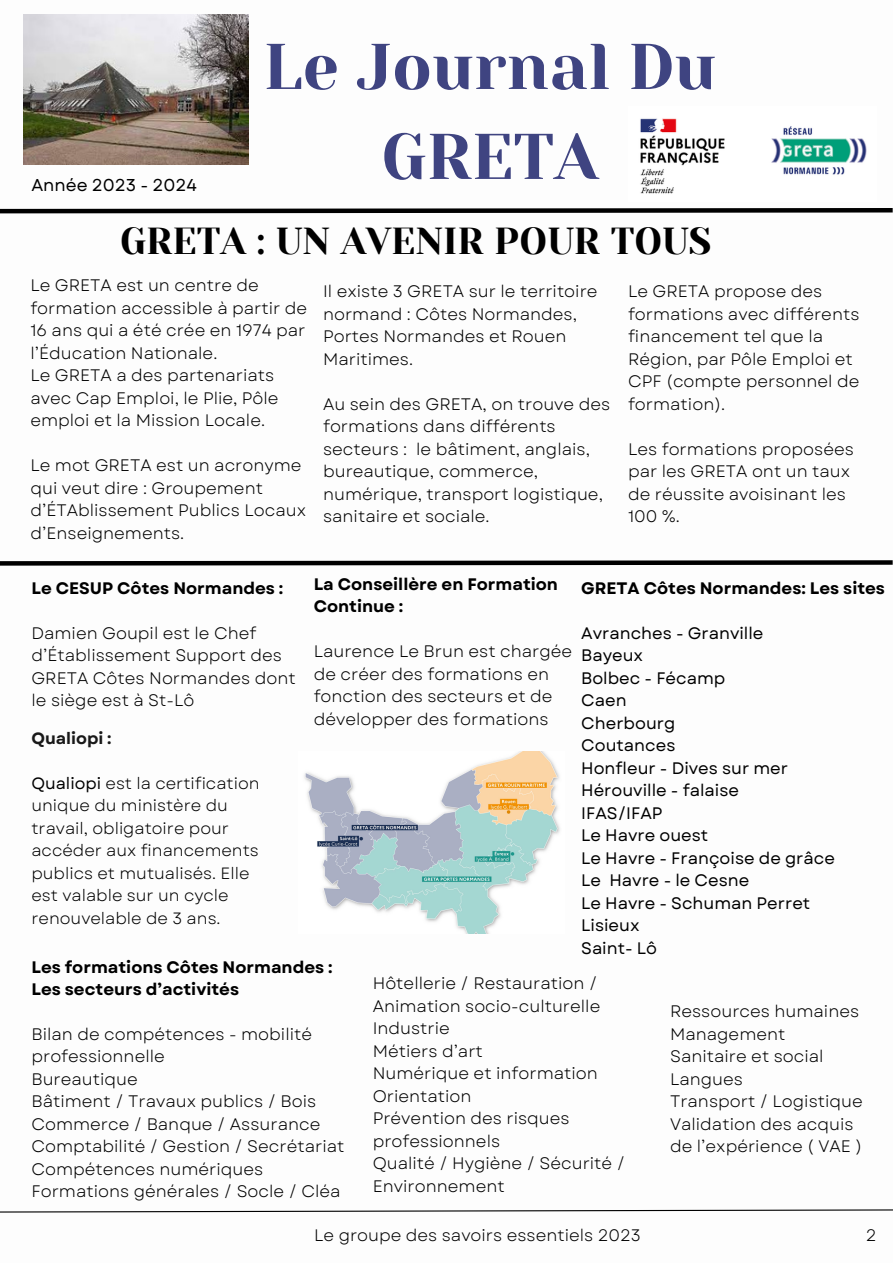
<style>
.page{position:relative;width:893px;height:1264px;background:#fff}
.page>*{position:absolute;margin:0;border:0;box-sizing:border-box;transform-origin:0 0}
.t1{font:64.5px/89.8px "Yeseva One";color:#3f4481;text-align:center}
.t2{font:37.5px "Yeseva One";color:#000}
.t3{font:17.1px "Garet";color:#000}
.t4{font:16.65px/22.5px "Garet";color:#000}
.t5{font:16.65px "Garet";color:#000}
.t6{font:700 16.65px "Garet";color:#000}
.t7{font:16.35px/22.5px "Garet";color:#000}
.t8{font:700 16.35px "Garet";color:#191919}
.s1{font-style:inherit}
</style>
<div class="page">
<svg style="left:0;top:1209px;width:892px;height:4px"></svg>
<img style="left:640px;top:118px;width:227px;height:76px">
<img style="left:304px;top:751px;width:256px;height:182px">
<svg style="left:0;top:208px;width:892px;height:6px;background:#3e3e3e"></svg>
<img style="left:23px;top:14px;width:225px;height:150px">
<svg style="left:0;top:560px;width:892px;height:6px;background:#3e3e3e"></svg>
<p class="t3" style="left:31px;top:173px;width:167px">Année 2023 - 2024</p>
<p class="t1" style="left:263px;top:22px;width:454px">Le Journal Du<br>GRETA</p>
<p class="t2" style="left:120px;top:220px;width:592px">GRETA : UN AVENIR POUR TOUS</p>
<p class="t4" style="left:30px;top:274px;width:278px">Le GRETA est un centre de formation accessible à partir de<br>16 ans qui a été crée en 1974 par l’Éducation Nationale.</p>
<p class="t4" style="left:30px;top:364px;width:250px">Le GRETA a des partenariats avec Cap Emploi, le Plie, Pôle emploi et la Mission Locale.</p>
<p class="t4" style="left:30px;top:454px;width:277px">Le mot GRETA est un acronyme qui veut dire : Groupement d’ÉTAblissement Publics Locaux d’Enseignements.</p>
<p class="t4" style="left:323px;top:280px;width:276px">Il existe 3 GRETA sur le territoire normand : Côtes Normandes,<br>Portes Normandes et Rouen<br>Maritimes.</p>
<p class="t4" style="left:323px;top:392px;width:289px">Au sein des GRETA, on trouve des formations dans différents secteurs : le bâtiment, anglais, bureautique, commerce, numérique, transport logistique, sanitaire et sociale.</p>
<p class="t4" style="left:628px;top:280px;width:233px">Le GRETA propose des formations avec différents financement tel que la<br>Région, par Pôle Emploi et<br>CPF (compte personnel de formation).</p>
<p class="t4" style="left:628px;top:437px;width:227px">Les formations proposées par les GRETA ont un taux de réussite avoisinant les<br>100 %.</p>
<p class="t6" style="left:314px;top:572px;width:246px">La Conseillère en Formation</p>
<p class="t6" style="left:581px;top:576px;width:305px">GRETA Côtes Normandes: Les sites</p>
<p class="t6" style="left:314px;top:594px;width:91px">Continue :</p>
<p class="t4" style="left:314px;top:640px;width:260px">Laurence Le Brun est chargée de créer des formations en fonction des secteurs et de développer des formations</p>
<p class="t6" style="left:31px;top:576px;width:253px">Le CESUP Côtes Normandes :</p>
<p class="t4" style="left:31px;top:621px;width:266px">Damien Goupil est le Chef d’Établissement Support des<br>GRETA Côtes Normandes dont le siège est à St-Lô</p>
<p class="t5" style="left:581px;top:621px;width:184px">Avranches - Granville</p>
<p class="t5" style="left:581px;top:643px;width:63px">Bayeux</p>
<p class="t5" style="left:581px;top:666px;width:146px">Bolbec - Fécamp</p>
<p class="t5" style="left:581px;top:688px;width:47px">Caen</p>
<p class="t5" style="left:581px;top:711px;width:96px">Cherbourg</p>
<p class="t5" style="left:581px;top:733px;width:96px">Coutances</p>
<p class="t5" style="left:581px;top:756px;width:208px">Honfleur - Dives sur mer</p>
<p class="t5" style="left:581px;top:778px;width:159px">Hérouville - falaise</p>
<p class="t5" style="left:581px;top:801px;width:83px">IFAS/IFAP</p>
<p class="t5" style="left:581px;top:823px;width:129px">Le Havre ouest</p>
<p class="t5" style="left:581px;top:845px;width:255px">Le Havre - Françoise de grâce</p>
<p class="t5" style="left:581px;top:868px;width:170px">Le Havre - le Cesne</p>
<p class="t5" style="left:581px;top:890px;width:230px">Le Havre - Schuman Perret</p>
<p class="t5" style="left:581px;top:913px;width:60px">Lisieux</p>
<p class="t5" style="left:581px;top:935px;width:77px">Saint- Lô</p>
<p class="t8" style="left:31px;top:726px;width:82px">Qualiopi :</p>
<p class="t7" style="left:31px;top:772px;width:230px"><span class="s1">Qualiopi</span> est la certification unique du ministère du travail, obligatoire pour accéder aux financements publics et mutualisés. Elle est valable sur un cycle renouvelable de 3 ans.</p>
<p class="t6" style="left:31px;top:954px;width:303px">Les formations Côtes Normandes :</p>
<p class="t6" style="left:31px;top:977px;width:209px">Les secteurs d’activités</p>
<p class="t4" style="left:31px;top:1022px;width:282px">Bilan de compétences - mobilité professionnelle</p>
<p class="t4" style="left:31px;top:1067px;width:108px">Bureautique</p>
<p class="t4" style="left:31px;top:1090px;width:286px">Bâtiment / Travaux publics / Bois</p>
<p class="t4" style="left:31px;top:1112px;width:290px">Commerce / Banque / Assurance</p>
<p class="t4" style="left:31px;top:1135px;width:314px">Comptabilité / Gestion / Secrétariat</p>
<p class="t4" style="left:31px;top:1157px;width:233px">Compétences numériques</p>
<p class="t4" style="left:31px;top:1180px;width:310px">Formations générales / Socle / Cléa</p>
<p class="t4" style="left:373px;top:972px;width:229px">Hôtellerie / Restauration /<br>Animation socio-culturelle</p>
<p class="t4" style="left:373px;top:1017px;width:79px">Industrie</p>
<p class="t4" style="left:373px;top:1039px;width:112px">Métiers d’art</p>
<p class="t4" style="left:373px;top:1062px;width:227px">Numérique et information</p>
<p class="t4" style="left:373px;top:1084px;width:100px">Orientation</p>
<p class="t4" style="left:373px;top:1107px;width:198px">Prévention des risques professionnels</p>
<p class="t4" style="left:373px;top:1152px;width:254px">Qualité / Hygiène / Sécurité /<br>Environnement</p>
<p class="t4" style="left:670px;top:1000px;width:191px">Ressources humaines</p>
<p class="t4" style="left:670px;top:1022px;width:117px">Management</p>
<p class="t4" style="left:670px;top:1045px;width:155px">Sanitaire et social</p>
<p class="t4" style="left:670px;top:1067px;width:74px">Langues</p>
<p class="t4" style="left:670px;top:1090px;width:194px">Transport / Logistique</p>
<p class="t4" style="left:670px;top:1112px;width:194px">Validation des acquis de l’expérience ( VAE )</p>
<p class="t4" style="left:314px;top:1223px;width:328px">Le groupe des savoirs essentiels 2023</p>
<p class="t4" style="left:865px;top:1223px;width:12px">2</p>
</div>
